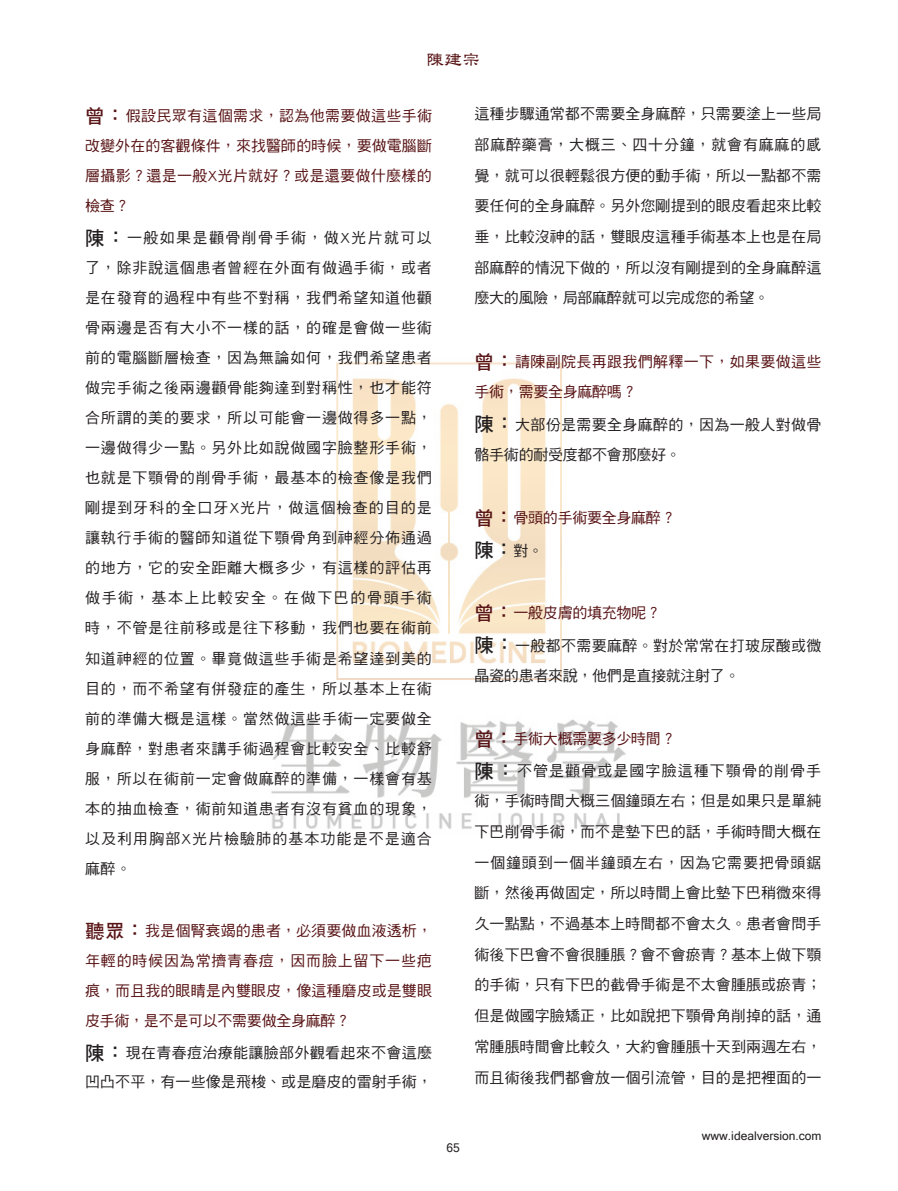
<style>
.page{position:relative;width:898px;height:1191px;background:#fff}
.page>*{position:absolute;margin:0;border:0;box-sizing:border-box;transform-origin:0 0}
.t1{font:19.5px "DF Hei Std W7";color:#231f20}
.t2{font:18px "DF Li Shu W5 HKP BF";color:#571214}
.t3{font:15px/30px "DF Hei Std W5";letter-spacing:.005em;color:#231f20;text-align:justify}
.t4{font:15px/29.8px "DF Hei Std W5";letter-spacing:.005em;color:#571214;text-align:justify}
.t5{font:15px/32.2px "DF Hei Std W5";letter-spacing:.07em;color:#231f20}
.t6{font:15px "DF Hei Std W5";letter-spacing:-.02em;color:#231f20}
.t7{font:15px "DF Hei Std W5";letter-spacing:-.02em;color:#571214}
.t8{font:12px "Microsoft Sans Serif";color:#231f20}
.s1{font-family:"DF Hei Std W7";font-size:19.5px}
.s2{font-family:"DF Hei Std W5";font-size:15px}
.s3{font-family:"DF Hei Std W7";font-size:19.5px;color:#571214}
.s4{color:#571214}
</style>
<div class="page">
<img style="left:271px;top:362px;width:356px;height:467px">
<p class="t2" style="left:426px;top:51px;width:55px">陳建宗</p>
<p class="t4" style="left:85px;top:101px;width:348px"><span class="s1">曾：</span>假設民眾有這個需求，認為他需要做這些手術改變外在的客觀條件，來找醫師的時候，要做電腦斷層攝影？還是一般X光片就好？或是還要做什麼樣的檢查？</p>
<p class="t3" style="left:85px;top:223px;width:348px"><span class="s1">陳：</span>一般如果是顴骨削骨手術，做X光片就可以了，除非說這個患者曾經在外面有做過手術，或者是在發育的過程中有些不對稱，我們希望知道他顴骨兩邊是否有大小不一樣的話，的確是會做一些術前的電腦斷層檢查，因為無論如何，我們希望患者做完手術之後兩邊顴骨能夠達到對稱性，也才能符合所謂的美的要求，所以可能會一邊做得多一點，一邊做得少一點。另外比如說做國字臉整形手術，也就是下顎骨的削骨手術，最基本的檢查像是我們剛提到牙科的全口牙X光片，做這個檢查的目的是讓執行手術的醫師知道從下顎骨角到神經分佈通過的地方，它的安全距離大概多少，有這樣的評估再做手術，基本上比較安全。在做下巴的骨頭手術時，不管是往前移或是往下移動，我們也要在術前知道神經的位置。畢竟做這些手術是希望達到美的目的，而不希望有併發症的產生，所以基本上在術前的準備大概是這樣。當然做這些手術一定要做全身麻醉，對患者來講手術過程會比較安全、比較舒服，所以在術前一定會做麻醉的準備，一樣會有基本的抽血檢查，術前知道患者有沒有貧血的現象，以及利用胸部X光片檢驗肺的基本功能是不是適合麻醉。</p>
<p class="t4" style="left:85px;top:915px;width:348px"><span class="s1">聽眾：</span>我是個腎衰竭的患者，必須要做血液透析，年輕的時候因為常擠青春痘，因而臉上留下一些疤痕，而且我的眼睛是內雙眼皮，像這種磨皮或是雙眼皮手術，是不是可以不需要做全身麻醉？</p>
<p class="t3" style="left:85px;top:1037px;width:348px;line-height:29.2px"><span class="s1">陳：</span>現在青春痘治療能讓臉部外觀看起來不會這麼凹凸不平，有一些像是飛梭、或是磨皮的雷射手術，</p>
<p class="t3" style="left:474px;top:98px;width:348px;line-height:30.6px">這種步驟通常都不需要全身麻醉，只需要塗上一些局部麻醉藥膏，大概三、四十分鐘，就會有麻麻的感覺，就可以很輕鬆很方便的動手術，所以一點都不需要任何的全身麻醉。另外您剛提到的眼皮看起來比較垂，比較沒神的話，雙眼皮這種手術基本上也是在局部麻醉的情況下做的，所以沒有剛提到的全身麻醉這麼大的風險，局部麻醉就可以完成您的希望。</p>
<p class="t4" style="left:474px;top:346px;width:348px"><span class="s1">曾：</span>請陳副院長再跟我們解釋一下，如果要做這些手術，需要全身麻醉嗎？</p>
<p class="t3" style="left:474px;top:409px;width:348px"><span class="s1">陳：</span>大部份是需要全身麻醉的，因為一般人對做骨骼手術的耐受度都不會那麼好。</p>
<p class="t7" style="left:474px;top:510px;width:202px"><span class="s1">曾：</span>骨頭的手術要全身麻醉？</p>
<h1 class="t1" style="left:474px;top:539px;width:70px">陳：<span class="s2">對。</span></h1>
<p class="t3" style="left:474px;top:597px;width:348px;line-height:32.2px"><span class="s3">曾：</span><span class="s4">一般皮膚的填充物呢？<br></span><span class="s1">陳：</span>一般都不需要麻醉。對於常常在打玻尿酸或微</p>
<p class="t6" style="left:474px;top:667px;width:266px">晶瓷的患者來說，他們是直接就注射了。</p>
<p class="t5" style="left:474px;top:722px;width:348px"><span class="s3">曾：</span><span class="s4">手術大概需要多少時間？<br></span><span class="s1">陳：</span>不管是顴骨或是國字臉這種下顎骨的削骨手</p>
<p class="t3" style="left:474px;top:785px;width:348px;line-height:30.8px">術，手術時間大概三個鐘頭左右；但是如果只是單純下巴削骨手術，而不是墊下巴的話，手術時間大概在一個鐘頭到一個半鐘頭左右，因為它需要把骨頭鋸斷，然後再做固定，所以時間上會比墊下巴稍微來得久一點點，不過基本上時間都不會太久。患者會問手術後下巴會不會很腫脹？會不會瘀青？基本上做下顎的手術，只有下巴的截骨手術是不太會腫脹或瘀青；但是做國字臉矯正，比如說把下顎骨角削掉的話，通常腫脹時間會比較久，大約會腫脹十天到兩週左右，而且術後我們都會放一個引流管，目的是把裡面的一</p>
<p class="t8" style="left:446px;top:1140px;width:15px">65</p>
<p class="t8" style="left:701px;top:1127px;width:121px">www.idealversion.com</p>
</div>
